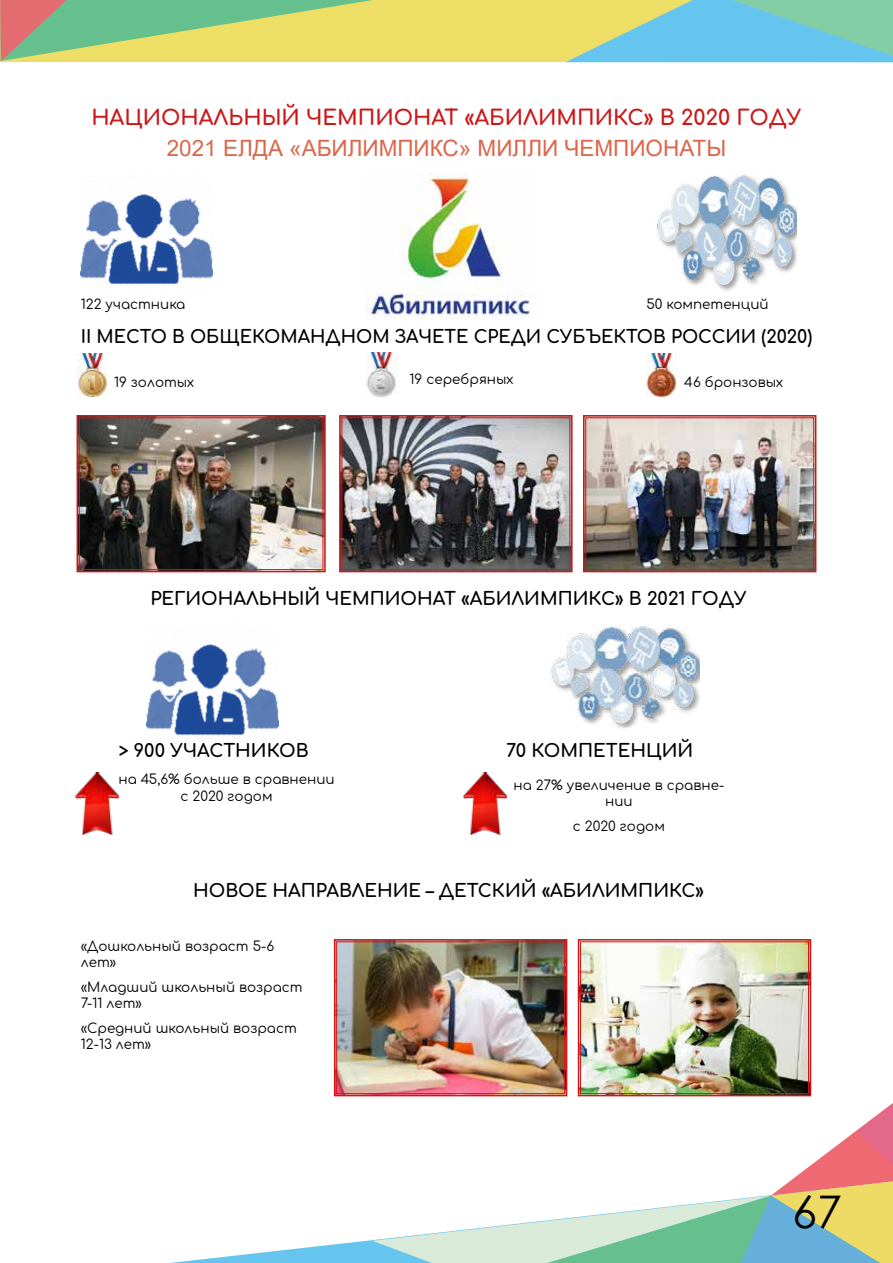
<style>
.page{position:relative;width:893px;height:1263px;background:#fff}
.page>*{position:absolute;margin:0;border:0;box-sizing:border-box;transform-origin:0 0}
.t1{font:45px "Century Gothic";color:#000}
.t2{font:22.5px "Arial";color:#dc674c}
.t3{font:700 21px "Comfortaa";color:#cd1719}
.t4{font:700 18px "Comfortaa";color:#000}
.t5{font:13.5px/16.2px "Comfortaa";color:#000}
</style>
<div class="page">
<svg style="left:170px;top:1244px;width:163px;height:19px"></svg>
<div style="left:1px;top:0;width:892px;height:62px;background:#edde66"></div>
<svg style="left:565px;top:0;width:328px;height:63px"></svg>
<svg style="left:0;top:0;width:373px;height:61px"></svg>
<img style="left:366px;top:172px;width:171px;height:149px">
<img style="left:657px;top:173px;width:140px;height:118px">
<img style="left:81px;top:194px;width:132px;height:91px">
<img style="left:76px;top:415px;width:250px;height:158px">
<div style="left:79px;top:417px;width:244px;height:153px;border:1px solid #cd1719"></div>
<img style="left:339px;top:415px;width:234px;height:158px">
<div style="left:342px;top:417px;width:228px;height:153px;border:1px solid #cd1719"></div>
<img style="left:583px;top:415px;width:234px;height:158px">
<div style="left:585px;top:417px;width:229px;height:153px;border:1px solid #cd1719"></div>
<img style="left:77px;top:353px;width:30px;height:43px">
<img style="left:366px;top:353px;width:32px;height:44px">
<img style="left:646px;top:353px;width:30px;height:43px">
<img style="left:76px;top:772px;width:43px;height:63px">
<img style="left:463px;top:772px;width:43px;height:63px">
<img style="left:147px;top:644px;width:132px;height:92px">
<img style="left:549px;top:625px;width:151px;height:104px">
<img style="left:333px;top:939px;width:560px;height:324px">
<div style="left:580px;top:941px;width:229px;height:153px;border:1px solid #cd1719"></div>
<h3 class="t3" style="left:91px;top:98px;width:712px">НАЦИОНАЛЬНЫЙ ЧЕМПИОНАТ «АБИЛИМПИКС» В 2020 ГОДУ</h3>
<h2 class="t2" style="left:167px;top:133px;width:561px">2021 ЕЛДА «АБИЛИМПИКС» МИЛЛИ ЧЕМПИОНАТЫ</h2>
<p class="t5" style="left:81px;top:294px;width:106px">122 участника</p>
<p class="t5" style="left:646px;top:294px;width:124px">50 компетенций</p>
<h3 class="t4" style="left:81px;top:321px;width:733px">II МЕСТО В ОБЩЕКОМАНДНОМ ЗАЧЕТЕ СРЕДИ СУБЪЕКТОВ РОССИИ (2020)</h3>
<p class="t5" style="left:114px;top:372px;width:82px">19 золотых</p>
<p class="t5" style="left:409px;top:370px;width:106px">19 серебряных</p>
<p class="t5" style="left:684px;top:372px;width:100px">46 бронзовых</p>
<h3 class="t4" style="left:150px;top:583px;width:598px">РЕГИОНАЛЬНЫЙ ЧЕМПИОНАТ «АБИЛИМПИКС» В 2021 ГОДУ</h3>
<h3 class="t4" style="left:119px;top:734px;width:191px">&gt; 900 УЧАСТНИКОВ</h3>
<h3 class="t4" style="left:506px;top:734px;width:188px">70 КОМПЕТЕНЦИЙ</h3>
<p class="t5" style="left:119px;top:770px;width:218px;text-align:center">на 45,6% больше в сравнении с 2020 годом</p>
<p class="t5" style="left:513px;top:775px;width:212px;text-align:center">на 27% увеличение в сравне&shy;нии</p>
<p class="t5" style="left:573px;top:816px;width:94px">с 2020 годом</p>
<h3 class="t4" style="left:193px;top:875px;width:512px">НОВОЕ НАПРАВЛЕНИЕ – ДЕТСКИЙ «АБИЛИМПИКС»</h3>
<p class="t5" style="left:81px;top:936px;width:195px">«Дошкольный возраст 5-6 лет»</p>
<p class="t5" style="left:81px;top:977px;width:223px">«Младший школьный возраст<br>7-11 лет»</p>
<p class="t5" style="left:81px;top:1018px;width:218px">«Средний школьный возраст<br>12-13 лет»</p>
<h1 class="t1" style="left:792px;top:1180px;width:51px">67</h1>
</div>
